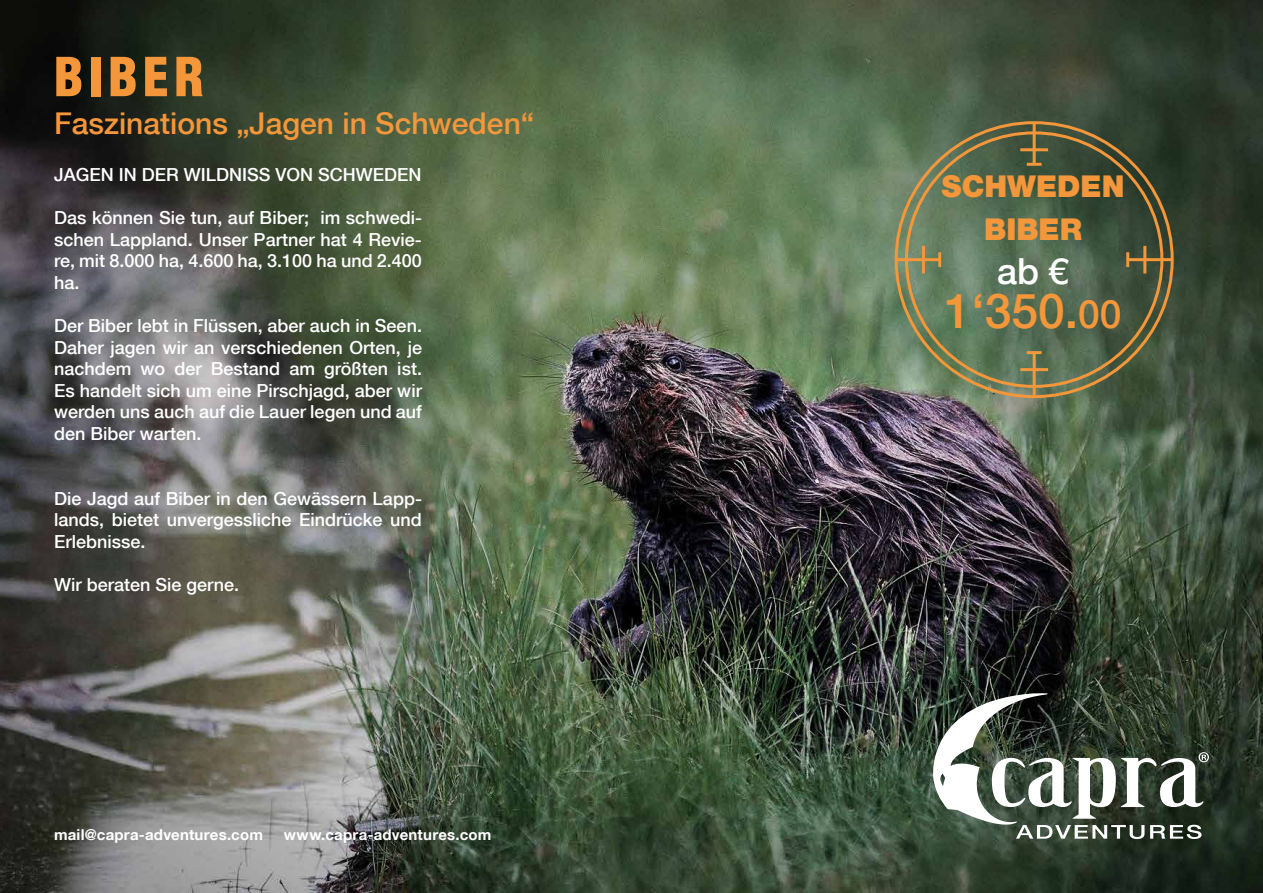
<style>
.page{position:relative;width:1263px;height:893px;background:#fff}
.page>*{position:absolute;margin:0;border:0;box-sizing:border-box;transform-origin:0 0}
.t1{font:900 condensed 52.5px "Helvetica LT Std";letter-spacing:.1em;color:#f4963a}
.t2{font:500 48px "Helvetica Neue LT Std";color:#f4963a}
.t3{font:500 36px "Helvetica Neue LT Std";color:#fff}
.t4{font:500 30px "Helvetica Neue LT Std";color:#f4963a}
.t5{font:900 30px/43.2px "Helvetica Neue LT Std";color:#f4963a;text-align:center}
.t6{font:500 18px/21.6px "Helvetica Neue LT Std";color:#fff;text-align:justify}
.t7{font:700 15px "Helvetica Neue LT Std";letter-spacing:.015em;color:#fff}
.s1{font-size:39px}
</style>
<div class="page">
<img style="left:0;top:0;width:1263px;height:893px">
<svg style="left:930px;top:693px;width:279px;height:146px"></svg>
<hr style="left:1033px;top:124px;width:3px;height:41px;background:#f4963a">
<hr style="left:1020px;top:148px;width:28px;height:3px;background:#f4963a">
<hr style="left:1027px;top:163px;width:15px;height:3px;background:#f4963a">
<hr style="left:1033px;top:353px;width:3px;height:43px;background:#f4963a">
<hr style="left:1020px;top:368px;width:28px;height:3px;background:#f4963a">
<hr style="left:1027px;top:351px;width:15px;height:3px;background:#f4963a">
<hr style="left:1128px;top:258px;width:44px;height:3px;background:#f4963a">
<hr style="left:1143px;top:246px;width:3px;height:27px;background:#f4963a">
<hr style="left:1126px;top:252px;width:3px;height:15px;background:#f4963a">
<hr style="left:896px;top:258px;width:44px;height:3px;background:#f4963a">
<hr style="left:922px;top:246px;width:3px;height:27px;background:#f4963a">
<hr style="left:938px;top:252px;width:3px;height:15px;background:#f4963a">
<h1 class="t1" style="left:54px;top:44px;width:151px">BIBER</h1>
<h3 class="t4" style="left:54px;top:105px;width:482px">Faszinations „Jagen in Schweden“</h3>
<p class="t6" style="left:54px;top:163px;width:369px">JAGEN IN DER WILDNISS VON SCHWEDEN</p>
<p class="t6" style="left:54px;top:207px;width:369px">Das können Sie tun, auf Biber; im schwedi&shy;schen Lappland. Unser Partner hat 4 Revie&shy;re, mit 8.000 ha, 4.600 ha, 3.100 ha und 2.400 ha.</p>
<p class="t6" style="left:54px;top:315px;width:369px">Der Biber lebt in Flüssen, aber auch in Seen.<br>Daher jagen wir an verschiedenen Orten, je nachdem wo der Bestand am größten ist.<br>Es handelt sich um eine Pirschjagd, aber wir werden uns auch auf die Lauer legen und auf den Biber warten.</p>
<p class="t6" style="left:54px;top:487px;width:369px">Die Jagd auf Biber in den Gewässern Lapp&shy;lands, bietet unvergessliche Eindrücke und Erlebnisse.</p>
<p class="t6" style="left:54px;top:574px;width:187px">Wir beraten Sie gerne.</p>
<p class="t7" style="left:54px;top:825px;width:210px">mail@capra-adventures.com</p>
<p class="t7" style="left:284px;top:825px;width:209px">www.capra-adventures.com</p>
<h3 class="t5" style="left:942px;top:165px;width:184px">SCHWEDEN<br>BIBER</h3>
<h3 class="t3" style="left:997px;top:249px;width:74px">ab €</h3>
<h2 class="t2" style="left:945px;top:282px;width:178px">1‘350.<span class="s1">00</span></h2>
</div>
